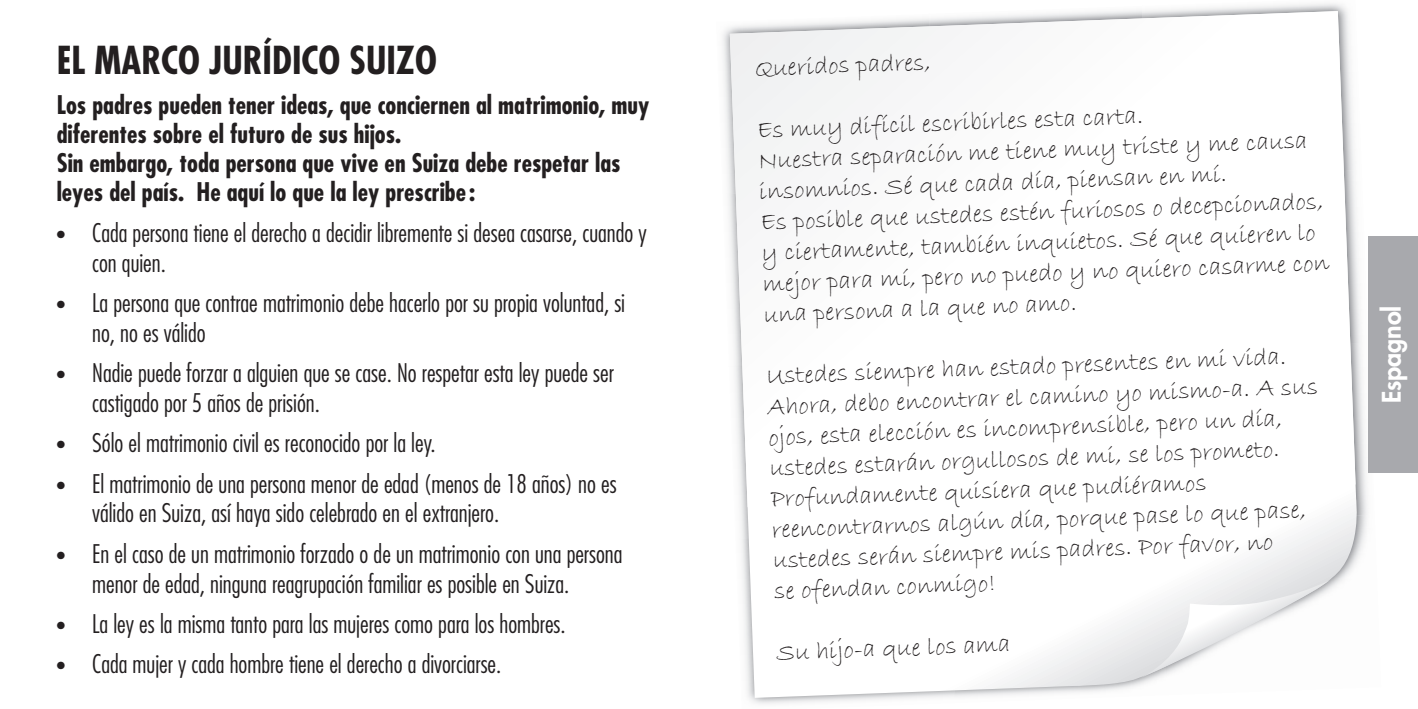
<style>
.page{position:relative;width:1418px;height:709px;background:#fff}
.page>*{position:absolute;margin:0;border:0;box-sizing:border-box;transform-origin:0 0}
.t1{font:700 condensed 37.5px "Futura";color:#231f20}
.t2{font:25.5px/30.8px "Bradley Hand ITC";color:#231f20}
.t3{font:300 condensed 25px/29.8px "Futura";color:#231f20}
.t4{font:700 condensed 25px/29.2px "Futura";color:#231f20}
.t5{font:800 25px "Futura";color:#fff}
.s1{font-size:20px}
</style>
<div class="page">
<img style="left:722px;top:28px;width:7px;height:158px">
<img style="left:1362px;top:393px;width:12px;height:121px">
<svg style="left:737px;top:97px;width:625px;height:601px"></svg>
<svg style="left:1139px;top:580px;width:190px;height:98px"></svg>
<svg style="left:729px;top:11px;width:626px;height:496px"></svg>
<div style="left:1368px;top:236px;width:49px;height:236px;background:#a8a9ad"></div>
<h1 class="t1" style="left:57px;top:43px;width:381px">EL MARCO JURÍDICO SUIZO</h1>
<p class="t4" style="left:57px;top:92px;width:594px">Los padres pueden tener ideas, que conciernen al matrimonio, muy diferentes sobre el futuro de sus hijos.<br>Sin embargo, toda persona que vive en Suiza debe respetar las leyes del país. He aquí lo que la ley prescribe :</p>
<p class="t3" style="left:92px;top:219px;width:556px;text-indent:-35px"><span class="s1">•</span> Cada persona tiene el derecho a decidir libremente si desea casarse, cuando y con quien.</p>
<p class="t3" style="left:92px;top:289px;width:534px;text-indent:-35px"><span class="s1">•</span> La persona que contrae matrimonio debe hacerlo por su propia voluntad, si no, no es válido</p>
<p class="t3" style="left:92px;top:359px;width:523px;text-indent:-35px"><span class="s1">•</span> Nadie puede forzar a alguien que se case. No respetar esta ley puede ser castigado por 5 años de prisión.</p>
<p class="t3" style="left:57px;top:430px;width:380px"><span class="s1">•</span> Sólo el matrimonio civil es reconocido por la ley.</p>
<p class="t3" style="left:92px;top:470px;width:526px;text-indent:-35px"><span class="s1">•</span> El matrimonio de una persona menor de edad (menos de 18 años) no es válido en Suiza, así haya sido celebrado en el extranjero.</p>
<p class="t3" style="left:92px;top:540px;width:532px;text-indent:-35px"><span class="s1">•</span> En el caso de un matrimonio forzado o de un matrimonio con una persona menor de edad, ninguna reagrupación familiar es posible en Suiza.</p>
<p class="t3" style="left:57px;top:610px;width:510px"><span class="s1">•</span> La ley es la misma tanto para las mujeres como para los hombres.</p>
<p class="t3" style="left:57px;top:651px;width:446px"><span class="s1">•</span> Cada mujer y cada hombre tiene el derecho a divorciarse.</p>
<p class="t2" style="left:754px;top:51px;width:178px;rotate:-2deg">Queridos padres,</p>
<p class="t2" style="left:756px;top:112px;width:569px;rotate:-2deg">Es muy difícil escribirles esta carta.<br>Nuestra separación me tiene muy triste y me causa insomnios. Sé que cada día, piensan en mí.<br>Es posible que ustedes estén furiosos o decepcionados, y ciertamente, también inquietos. Sé que quieren lo mejor para mí, pero no puedo y no quiero casarme con una persona a la que no amo.</p>
<p class="t2" style="left:765px;top:358px;width:552px;rotate:-2deg">Ustedes siempre han estado presentes en mi vida.<br>Ahora, debo encontrar el camino yo mismo-a. A sus ojos, esta elección es incomprensible, pero un día, ustedes estarán orgullosos de mi, se los prometo.<br>Profundamente quisiera que pudiéramos reencontrarnos algún día, porque pase lo que pase, ustedes serán siempre mis padres. Por favor, no<br>se ofendan conmigo!</p>
<p class="t2" style="left:776px;top:635px;width:236px;rotate:-2deg">Su hijo-a que los ama</p>
<p class="t5" style="left:1379px;top:403px;width:99px;rotate:-90deg">Espagnol</p>
</div>
